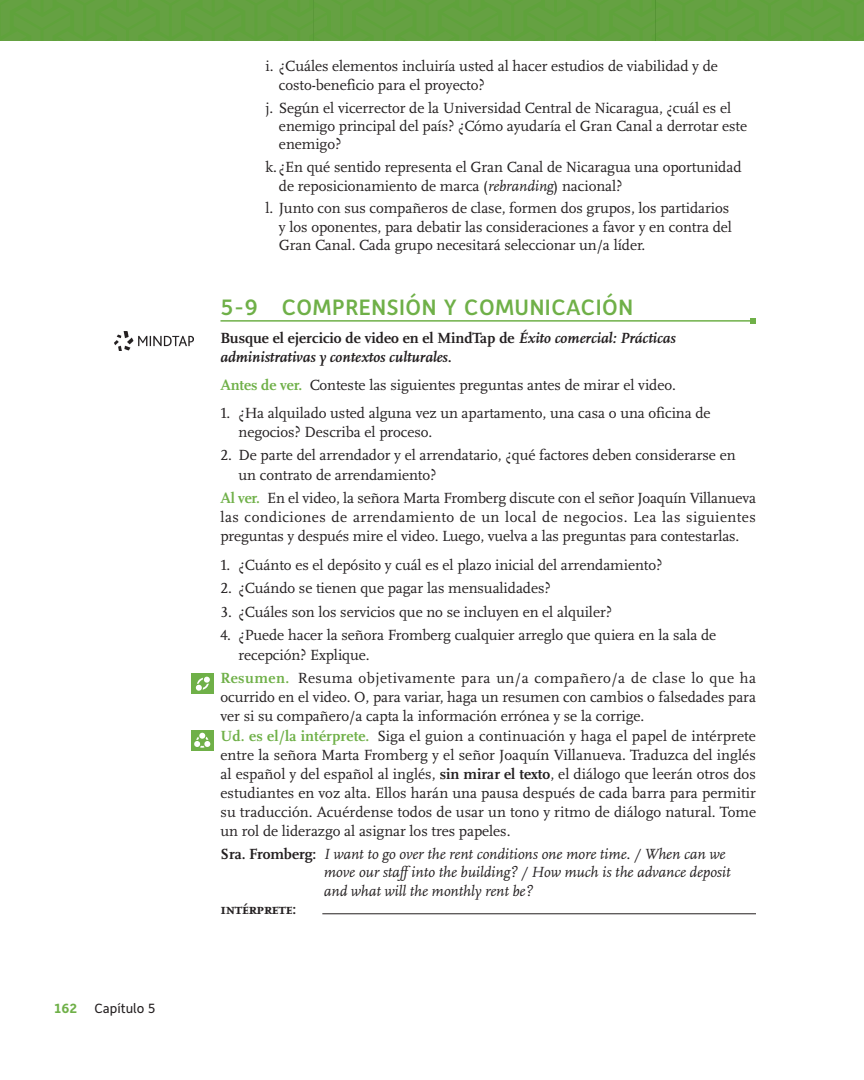
<style>
.page{position:relative;width:864px;height:1080px;background:#fff}
.page>*{position:absolute;margin:0;border:0;box-sizing:border-box;transform-origin:0 0}
.t1{font:500 22.5px "Depot";letter-spacing:.025em;color:#6fb048}
.t2{font:15.3px/19.2px "Scala Pro";letter-spacing:-.005em;color:#231f20}
.t3{font:italic 15.3px "Scala Pro";letter-spacing:-.005em;color:#231f20}
.t4{font:italic 700 15.3px/19.5px "Scala Pro";color:#231f20}
.t5{font:700 15.3px "Scala Pro";letter-spacing:-.02em;color:#231f20}
.t6{font:13.5px "Depot";color:#231f20}
.t7{font:700 13.5px "Depot";color:#6fb048}
.s1{font-style:italic}
.s2{font-style:normal}
.s3{font-weight:700;color:#6fb048}
.s4{font-weight:700}
.s5{font-weight:700;font-style:normal}
</style>
<div class="page">
<hr style="left:322px;top:913px;width:434px;height:1px;background:#231f20">
<hr style="left:220px;top:320px;width:533px;height:2px;background:#6fb048">
<svg style="left:750px;top:318px;width:6px;height:6px"></svg>
<img style="left:114px;top:332px;width:80px;height:19px">
<div style="left:192px;top:673px;width:22px;height:21px;background:#6fb048"></div>
<svg style="left:196px;top:676px;width:14px;height:15px"></svg>
<div style="left:191px;top:730px;width:23px;height:21px;background:#6fb048"></div>
<svg style="left:194px;top:733px;width:17px;height:15px"></svg>
<div style="left:0;top:0;width:864px;height:40px;background:#65a142"></div>
<p class="t7" style="left:54px;top:999px;width:25px">162</p>
<p class="t6" style="left:94px;top:1000px;width:63px">Capítulo 5</p>
<p class="t2" style="left:279px;top:57px;width:441px;line-height:18.3px;text-indent:-13px">i. ¿Cuáles elementos incluiría usted al hacer estudios de viabilidad y de costo-beneficio para el proyecto?</p>
<p class="t2" style="left:279px;top:98px;width:470px;line-height:18.3px;text-indent:-13px">j. Según el vicerrector de la Universidad Central de Nicaragua, ¿cuál es el enemigo principal del país? ¿Cómo ayudaría el Gran Canal a derrotar este enemigo?</p>
<p class="t2" style="left:279px;top:158px;width:464px;line-height:18.3px;text-indent:-13px">k. ¿En qué sentido representa el Gran Canal de Nicaragua una oportunidad de reposicionamiento de marca (<span class="s1">rebranding</span>) nacional?</p>
<p class="t2" style="left:279px;top:199px;width:455px;line-height:18.3px;text-indent:-13px">l. Junto con sus compañeros de clase, formen dos grupos, los partidarios y los oponentes, para debatir las consideraciones a favor y en contra del<br>Gran Canal. Cada grupo necesitará seleccionar un/a líder.</p>
<p class="t1" style="left:220px;top:293px;width:414px">5-9 COMPRENSIÓN Y COMUNICACIÓN</p>
<p class="t4" style="left:220px;top:328px;width:457px"><span class="s2">Busque el ejercicio de video en el MindTap de</span> Éxito comercial: Prácticas administrativas y contextos culturales.</p>
<p class="t2" style="left:220px;top:375px;width:457px"><span class="s3">Antes de ver.</span> Conteste las siguientes preguntas antes de mirar el video.</p>
<p class="t2" style="left:239px;top:403px;width:474px;text-indent:-18px">1. ¿Ha alquilado usted alguna vez un apartamento, una casa o una oficina de negocios? Describa el proceso.</p>
<p class="t2" style="left:239px;top:446px;width:499px;text-indent:-18px">2. De parte del arrendador y el arrendatario, ¿qué factores deben considerarse en un contrato de arrendamiento?</p>
<p class="t2" style="left:220px;top:489px;width:537px;text-align:justify"><span class="s3">Al ver.</span> En el video, la señora Marta Fromberg discute con el señor Joaquín Villanueva las condiciones de arrendamiento de un local de negocios. Lea las siguientes preguntas y después mire el video. Luego, vuelva a las preguntas para contestarlas.</p>
<p class="t2" style="left:220px;top:555px;width:443px">1. ¿Cuánto es el depósito y cuál es el plazo inicial del arrendamiento?</p>
<p class="t2" style="left:220px;top:579px;width:332px">2. ¿Cuándo se tienen que pagar las mensualidades?</p>
<p class="t2" style="left:220px;top:602px;width:393px">3. ¿Cuáles son los servicios que no se incluyen en el alquiler?</p>
<p class="t2" style="left:239px;top:626px;width:479px;text-indent:-18px">4. ¿Puede hacer la señora Fromberg cualquier arreglo que quiera en la sala de recepción? Explique.</p>
<p class="t2" style="left:220px;top:669px;width:537px"><span class="s3">Resumen.</span> Resuma objetivamente para un/a compañero/a de clase lo que ha ocurrido en el video. O, para variar, haga un resumen con cambios o falsedades para ver si su compañero/a capta la información errónea y se la corrige.<br><span class="s3">Ud. es el/la intérprete.</span> Siga el guion a continuación y haga el papel de intérprete entre la señora Marta Fromberg y el señor Joaquín Villanueva. Traduzca del inglés al español y del español al inglés, <span class="s4">sin mirar el texto</span>, el diálogo que leerán otros dos estudiantes en voz alta. Ellos harán una pausa después de cada barra para permitir su traducción. Acuérdense todos de usar un tono y ritmo de diálogo natural. Tome un rol de liderazgo al asignar los tres papeles.</p>
<p class="t3" style="left:220px;top:845px;width:506px"><span class="s5">Sra. Fromberg:</span> I want to go over the rent conditions one more time. / When can we</p>
<p class="t3" style="left:324px;top:863px;width:408px">move our staff into the building? / How much is the advance deposit</p>
<p class="t3" style="left:324px;top:882px;width:210px">and what will the monthly rent be?</p>
<p class="t5" style="left:220px;top:900px;width:77px">intérprete:</p>
</div>
